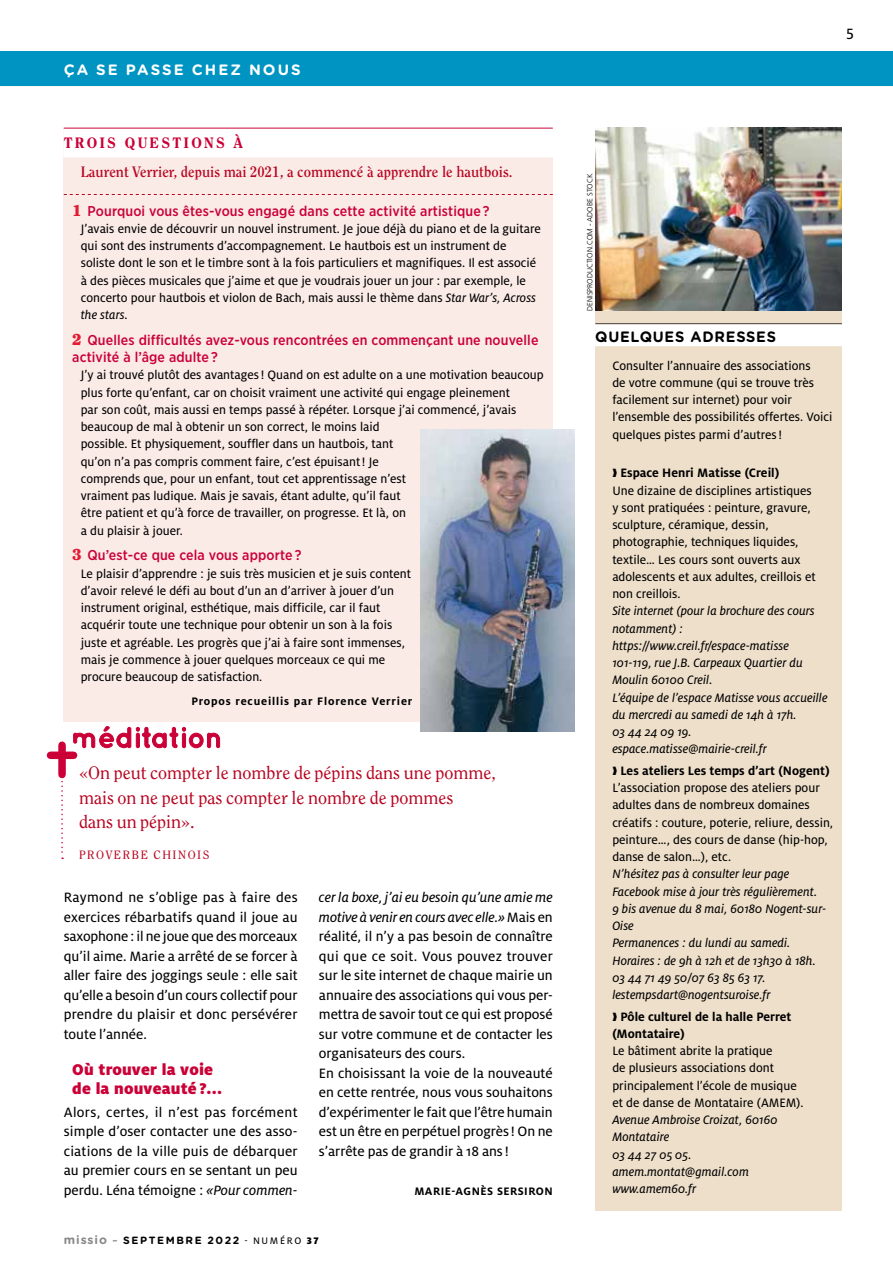
<style>
.page{position:relative;width:893px;height:1263px;background:#fff}
.page>*{position:absolute;margin:0;border:0;box-sizing:border-box;transform-origin:0 0}
.t1{font:18px/24.8px "Clearface";color:#b80521}
.t2{font:900 17.25px/19.5px "Milo OT";letter-spacing:.01em;color:#ca0037}
.t3{font:16.5px "Milo OT Text";color:#000}
.t4{font:15px/19.5px "Milo OT Text";color:#000;text-align:justify}
.t5{font:15px/19.5px "Milo OT Text Ita";letter-spacing:-.01em;color:#000}
.t6{font:700 15px "Clearface";color:#b80521}
.t7{font:700 15px "Gotham Rounded";letter-spacing:.14em;color:#fff}
.t8{font:700 15px "Gotham Rounded";letter-spacing:.05em;color:#000}
.t9{font:800 15px "Clearface";letter-spacing:.15em;color:#ca0037}
.t10{font:500 14.25px/17.2px "Gotham Narrow";letter-spacing:.01em;color:#ca0037}
.t11{font:13.5px/17.2px "Milo OT Text";color:#000}
.t12{font:13.5px/17.2px "Milo OT Text Ita";color:#000}
.t13{font:700 13.5px/17.2px "Milo OT";color:#000}
.t14{font:700 12px "Milo OT";letter-spacing:.07em;color:#000}
.t15{font:700 12px "Milo OT";letter-spacing:.04em;color:#000}
.t16{font:12px "Clearface";letter-spacing:.13em;color:#b80521}
.t17{font:700 10.5px "Gotham Rounded";letter-spacing:.15em;color:#000}
.t18{font:300 7.5px "Frutiger";color:#000}
.s1{font-family:"Clearface";font-weight:900;font-size:15.75px;color:#e31a32}
.s2{font-family:"Milo OT Text Ita"}
.s3{font-family:"Milo OT Text"}
.s4{font-size:12px;color:#87888a}
.s5{font-style:italic;color:#87888a}
.s6{font-family:"Milo OT Text";font-weight:400}
.s7{font-family:"Milo OT";font-weight:900}
</style>
<div class="page">
<div style="left:595px;top:128px;width:247px;height:1083px;background:#eedfca"></div>
<div style="left:595px;top:324px;width:247px;height:22px;background:#fff"></div>
<img style="left:595px;top:128px;width:247px;height:183px">
<div style="left:64px;top:128px;width:489px;height:594px;background:#faebe7"></div>
<hr style="left:64px;top:128px;width:489px;height:1px;background:#ca0037">
<div style="left:63px;top:129px;width:490px;height:28px;background:#fff"></div>
<svg style="left:64px;top:194px;width:489px;height:1px"></svg>
<svg style="left:61px;top:774px;width:2px;height:85px"></svg>
<div style="left:58px;top:745px;width:8px;height:29px;background:#ca0037"></div>
<div style="left:51px;top:751px;width:23px;height:8px;background:#ca0037"></div>
<svg style="left:73px;top:726px;width:147px;height:22px"></svg>
<img style="left:421px;top:430px;width:153px;height:301px">
<hr style="left:0;top:85px;width:893px;height:1px;background:#87888a">
<div style="left:0;top:51px;width:893px;height:34px;background:#0094c2"></div>
<p class="t7" style="left:64px;top:59px;width:239px">ÇA SE PASSE CHEZ NOUS</p>
<p class="t9" style="left:64px;top:134px;width:180px">TROIS QUESTIONS À</p>
<p class="t6" style="left:81px;top:163px;width:433px">Laurent Verrier, depuis mai 2021, a commencé à apprendre le hautbois.</p>
<p class="t10" style="left:72px;top:202px;width:419px"><span class="s1">1</span> Pourquoi vous êtes-vous engagé dans cette activité artistique ?</p>
<p class="t11" style="left:81px;top:220px;width:461px">J’avais envie de découvrir un nouvel instrument. Je joue déjà du piano et de la guitare qui sont des instruments d’accompagnement. Le hautbois est un instrument de soliste dont le son et le timbre sont à la fois particuliers et magnifiques. Il est associé à des pièces musicales que j’aime et que je voudrais jouer un jour : par exemple, le concerto pour hautbois et violon de Bach, mais aussi le thème dans <span class="s2">Star War’s, Across</span></p>
<p class="t12" style="left:81px;top:306px;width:48px">the stars<span class="s3">.</span></p>
<p class="t10" style="left:72px;top:331px;width:468px"><span class="s1">2</span> Quelles difficultés avez-vous rencontrées en commençant une nouvelle activité à l’âge adulte ?</p>
<p class="t11" style="left:81px;top:367px;width:464px">J’y ai trouvé plutôt des avantages! Quand on est adulte on a une motivation beaucoup plus forte qu’enfant, car on choisit vraiment une activité qui engage pleinement<br>par son coût, mais aussi en temps passé à répéter. Lorsque j’ai commencé, j’avais beaucoup de mal à obtenir un son correct, le moins laid<br>possible. Et physiquement, souffler dans un hautbois, tant<br>qu’on n’a pas compris comment faire, c’est épuisant! Je<br>comprends que, pour un enfant, tout cet apprentissage n’est<br>vraiment pas ludique. Mais je savais, étant adulte, qu’il faut<br>être patient et qu’à force de travailler, on progresse. Et là, on<br>a du plaisir à jouer.</p>
<p class="t10" style="left:72px;top:547px;width:231px"><span class="s1">3</span> Qu’est-ce que cela vous apporte ?</p>
<p class="t11" style="left:81px;top:565px;width:332px">Le plaisir d’apprendre : je suis très musicien et je suis content d’avoir relevé le défi au bout d’un an d’arriver à jouer d’un instrument original, esthétique, mais difficile, car il faut acquérir toute une technique pour obtenir un son à la fois juste et agréable. Les progrès que j’ai à faire sont immenses, mais je commence à jouer quelques morceaux ce qui me procure beaucoup de satisfaction.</p>
<p class="t14" style="left:191px;top:694px;width:223px">Propos recueillis par Florence Verrier</p>
<h1 class="t1" style="left:79px;top:760px;width:418px">«On peut compter le nombre de pépins dans une pomme, mais on ne peut pas compter le nombre de pommes<br>dans un pépin».</h1>
<p class="t16" style="left:79px;top:848px;width:132px">PROVERBE CHINOIS</p>
<p class="t4" style="left:64px;top:888px;width:235px">Raymond ne s’oblige pas à faire des exercices rébarbatifs quand il joue au saxophone : il ne joue que des morceaux qu’il aime. Marie a arrêté de se forcer à aller faire des joggings seule : elle sait qu’elle a besoin d’un cours collectif pour prendre du plaisir et donc persévérer toute l’année.</p>
<p class="t2" style="left:72px;top:1060px;width:151px">Où trouver la voie de la nouveauté ?...</p>
<p class="t4" style="left:64px;top:1102px;width:235px">Alors, certes, il n’est pas forcément simple d’oser contacter une des asso&shy;ciations de la ville puis de débarquer au premier cours en se sentant un peu perdu. Léna témoigne : <span class="s2">«Pour commen-</span></p>
<p class="t5" style="left:319px;top:888px;width:235px">cer la boxe, j’ai eu besoin qu’une amie me motive à venir en cours avec elle.» <span class="s3">Mais en</span></p>
<p class="t4" style="left:319px;top:927px;width:235px;text-align:left">réalité, il n’y a pas besoin de connaître qui que ce soit. Vous pouvez trouver sur le site internet de chaque mairie un annuaire des associations qui vous per&shy;mettra de savoir tout ce qui est proposé sur votre commune et de contacter les organisateurs des cours.<br>En choisissant la voie de la nouveauté en cette rentrée, nous vous souhaitons d’expérimenter le fait que l’être humain est un être en perpétuel progrès! On ne s’arrête pas de grandir à 18 ans!</p>
<p class="t15" style="left:414px;top:1184px;width:140px">MARIE-AGNÈS SERSIRON</p>
<p class="t17" style="left:64px;top:1232px;width:256px"><span class="s4">MISSIO</span> <span class="s5">~</span> SEPTEMBRE 2022 <span class="s6">- NUMÉRO</span> <span class="s7">37</span></p>
<p class="t3" style="left:846px;top:24px;width:9px">5</p>
<p class="t18" style="left:586px;top:311px;width:139px;rotate:-90deg">DENISPRODUCTION.COM - ADOBE STOCK</p>
<p class="t8" style="left:595px;top:325px;width:182px">QUELQUES ADRESSES</p>
<p class="t11" style="left:612px;top:357px;width:222px">Consulter l’annuaire des associations<br>de votre commune (qui se trouve très facilement sur internet) pour voir l’ensemble des possibilités offertes. Voici quelques pistes parmi d’autres!</p>
<p class="t13" style="left:620px;top:464px;width:160px">Espace Henri Matisse (Creil)</p>
<p class="t11" style="left:612px;top:482px;width:205px">Une dizaine de disciplines artistiques y sont pratiquées : peinture, gravure, sculpture, céramique, dessin, photographie, techniques liquides, textile… Les cours sont ouverts aux adolescents et aux adultes, creillois et non creillois.</p>
<p class="t12" style="left:612px;top:603px;width:217px">Site internet (pour la brochure des cours notamment) : https://www.creil.fr/espace-matisse<br>101-119, rue J.B. Carpeaux Quartier du<br>Moulin 60100 Creil.<br>L’équipe de l’espace Matisse vous accueille du mercredi au samedi de 14h à 17h.<br>03 44 24 09 19. espace.matisse@mairie-creil.fr</p>
<p class="t13" style="left:620px;top:762px;width:211px">Les ateliers Les temps d’art (Nogent)</p>
<p class="t11" style="left:612px;top:779px;width:222px">L’association propose des ateliers pour adultes dans de nombreux domaines créatifs : couture, poterie, reliure, dessin, peinture…, des cours de danse (hip-hop, danse de salon…), etc.</p>
<p class="t12" style="left:612px;top:866px;width:215px">N’hésitez pas à consulter leur page<br>Facebook mise à jour très régulièrement.<br>9 bis avenue du 8 mai, 60180 Nogent-sur-<br>Oise<br>Permanences : du lundi au samedi.<br>Horaires : de 9h à 12h et de 13h30 à 18h.<br>03 44 71 49 50/07 63 85 63 17. lestempsdart@nogentsuroise.fr</p>
<p class="t13" style="left:612px;top:1008px;width:181px;text-indent:8px">Pôle culturel de la halle Perret (Montataire)</p>
<p class="t11" style="left:612px;top:1042px;width:193px">Le bâtiment abrite la pratique<br>de plusieurs associations dont principalement l’école de musique et de danse de Montataire (AMEM).</p>
<p class="t12" style="left:612px;top:1111px;width:167px">Avenue Ambroise Croizat, 60160<br>Montataire<br>03 44 27 05 05. amem.montat@gmail.com www.amem60.fr</p>
</div>
